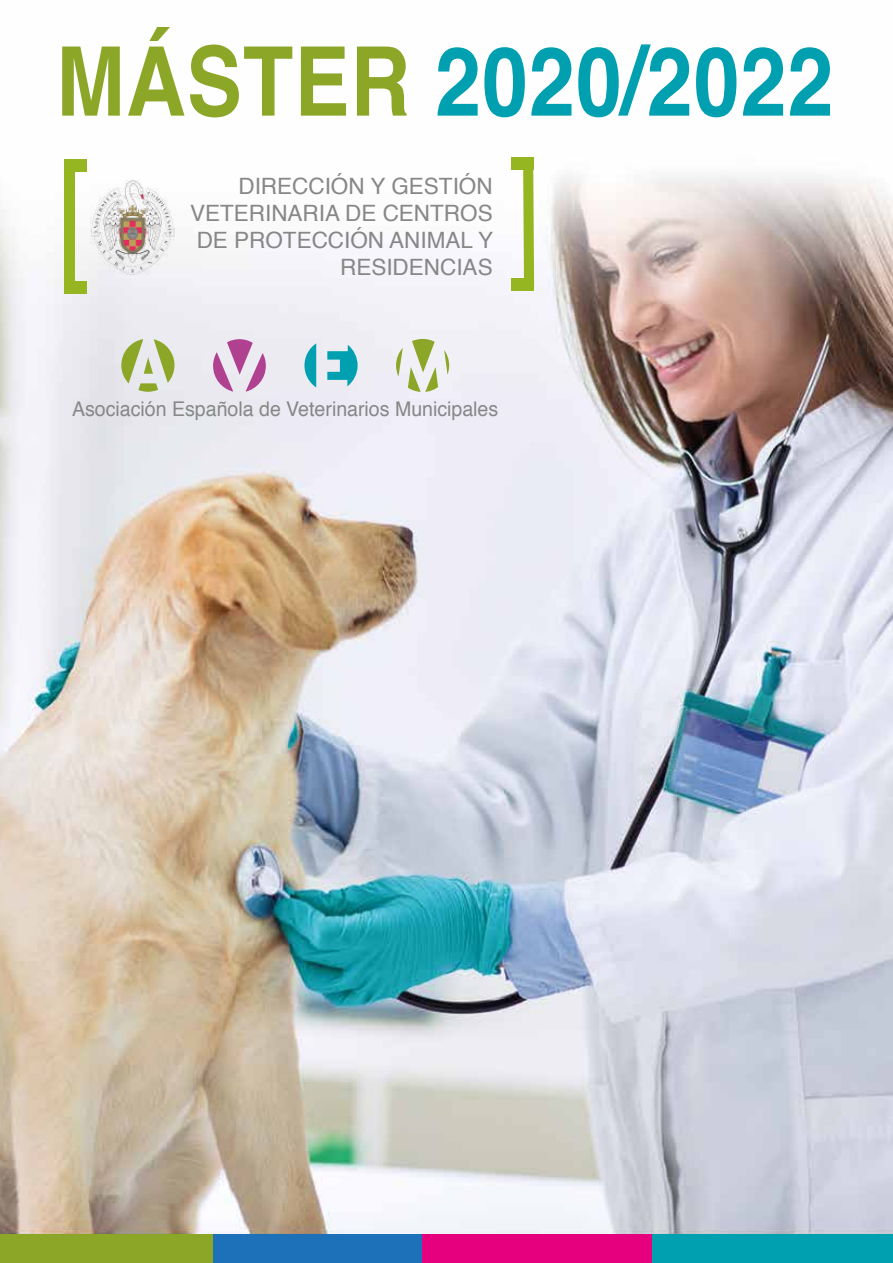
<style>
.page{position:relative;width:893px;height:1263px;background:#fff}
.page>*{position:absolute;margin:0;border:0;box-sizing:border-box;transform-origin:0 0}
.t1{font:700 96px "Helvetica";letter-spacing:.01em;color:#00a0b0;scale:.86 1}
.t2{font:22.5px/27px "Helvetica";color:#878787;text-align:right}
.t3{font:20.25px "Helvetica";color:#878787}
.s1{color:#8ca728}
</style>
<div class="page">
<img style="left:0;top:157px;width:893px;height:1077px">
<svg style="left:213px;top:339px;width:53px;height:53px;background:#d4a8cb"></svg>
<svg style="left:327px;top:345px;width:31px;height:41px"></svg>
<svg style="left:304px;top:343px;width:12px;height:44px"></svg>
<svg style="left:444px;top:350px;width:5px;height:25px"></svg>
<svg style="left:396px;top:339px;width:42px;height:53px"></svg>
<svg style="left:121px;top:339px;width:53px;height:53px;background:#c4cea0"></svg>
<svg style="left:523px;top:167px;width:11px;height:111px"></svg>
<div style="left:512px;top:278px;width:22px;height:12px;background:#95b621"></div>
<div style="left:511px;top:158px;width:22px;height:12px;background:#95b621"></div>
<div style="left:64px;top:159px;width:22px;height:12px;background:#95b621"></div>
<div style="left:64px;top:281px;width:22px;height:12px;background:#95b621"></div>
<div style="left:64px;top:160px;width:10px;height:120px;background:#95b621"></div>
<img style="left:90px;top:179px;width:84px;height:96px">
<div style="left:0;top:1234px;width:267px;height:29px;background:#8ca728"></div>
<div style="left:213px;top:1234px;width:280px;height:29px;background:#1d71b8"></div>
<div style="left:422px;top:1234px;width:312px;height:29px;background:#e6007d"></div>
<div style="left:652px;top:1234px;width:241px;height:29px;background:#00a0b0"></div>
<h1 class="t1" style="left:56px;top:4px;width:905px"><span class="s1">MÁSTER</span> 2020/2022</h1>
<p class="t2" style="left:190px;top:173px;width:304px">DIRECCIÓN Y GESTIÓN<br>VETERINARIA DE CENTROS<br>DE PROTECCIÓN ANIMAL Y<br>RESIDENCIAS</p>
<p class="t3" style="left:72px;top:393px;width:428px">Asociación Española de Veterinarios Municipales</p>
</div>
